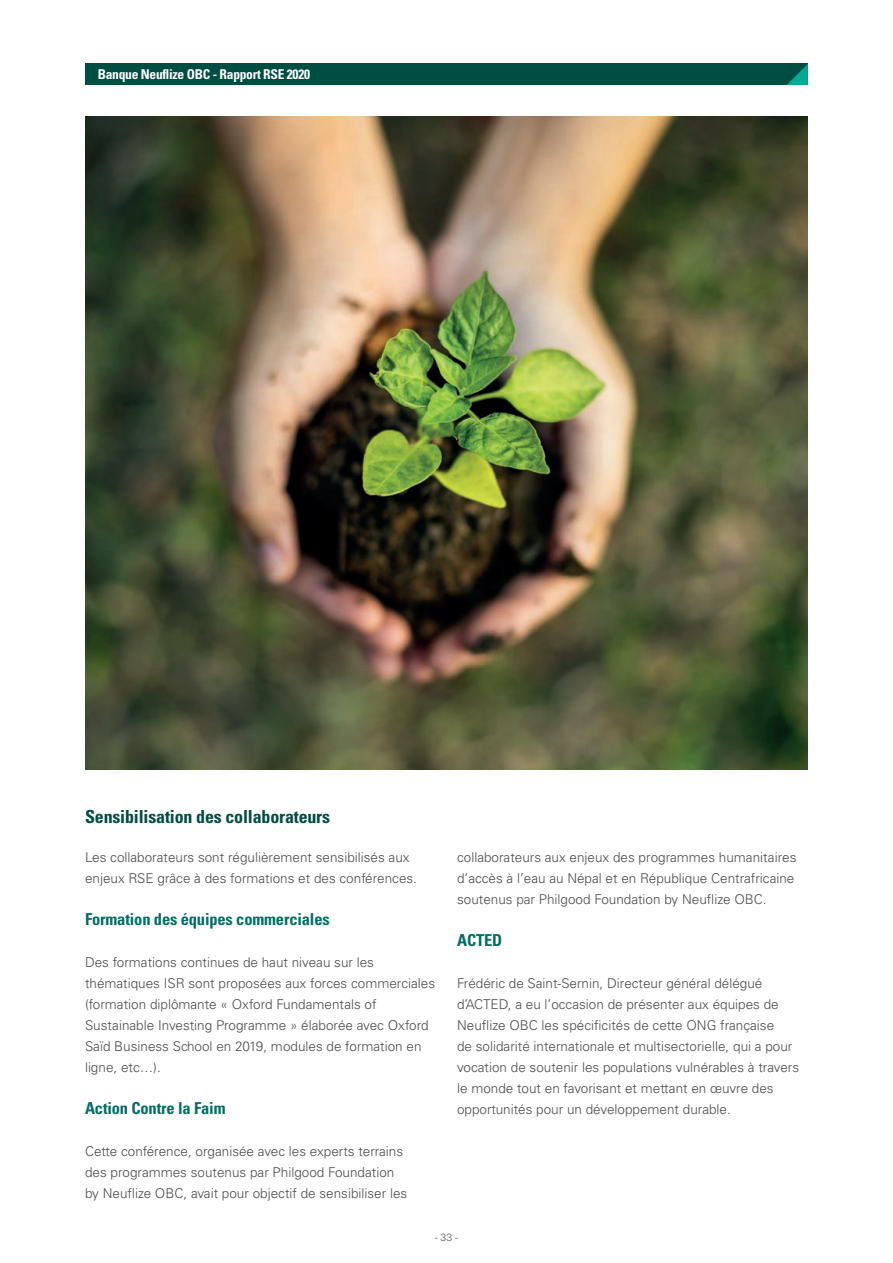
<style>
.page{position:relative;width:893px;height:1263px;background:#fff}
.page>*{position:absolute;margin:0;border:0;box-sizing:border-box;transform-origin:0 0}
.t1{font:700 condensed 18px "Univers LT Std";letter-spacing:-.01em;color:#004d41}
.t2{font:700 condensed 16.5px "Univers LT Std";letter-spacing:-.01em;color:#006f65}
.t3{font:300 13.5px/21px "Univers LT Std";color:#4b4c4d}
.t4{font:700 condensed 13.5px "Univers LT Std";letter-spacing:-.02em;color:#fff}
.t5{font:300 10.5px "Univers LT Std";color:#57585a}
</style>
<div class="page">
<div style="left:85px;top:64px;width:723px;height:21px;background:#004d41"></div>
<svg style="left:787px;top:64px;width:21px;height:21px"></svg>
<img style="left:85px;top:117px;width:723px;height:653px">
<p class="t4" style="left:98px;top:66px;width:214px">Banque Neuflize OBC - Rapport RSE 2020</p>
<h1 class="t1" style="left:85px;top:805px;width:247px">Sensibilisation des collaborateurs</h1>
<p class="t3" style="left:85px;top:846px;width:334px">Les collaborateurs sont régulièrement sensibilisés aux enjeux RSE grâce à des formations et des conférences.</p>
<p class="t2" style="left:85px;top:909px;width:246px">Formation des équipes commerciales</p>
<p class="t3" style="left:85px;top:951px;width:352px">Des formations continues de haut niveau sur les thématiques ISR sont proposées aux forces commerciales (formation diplômante « Oxford Fundamentals of Sustainable Investing Programme » élaborée avec Oxford Saïd Business School en 2019, modules de formation en ligne, etc…).</p>
<p class="t2" style="left:85px;top:1098px;width:142px">Action Contre la Faim</p>
<p class="t3" style="left:85px;top:1140px;width:324px">Cette conférence, organisée avec les experts terrains des programmes soutenus par Philgood Foundation by Neuflize OBC, avait pour objectif de sensibiliser les</p>
<p class="t3" style="left:457px;top:847px;width:341px">collaborateurs aux enjeux des programmes humanitaires d’accès à l’eau au Népal et en République Centrafricaine soutenus par Philgood Foundation by Neuflize OBC.</p>
<p class="t2" style="left:457px;top:930px;width:47px">ACTED</p>
<p class="t3" style="left:457px;top:972px;width:344px">Frédéric de Saint-Sernin, Directeur général délégué d’ACTED, a eu l’occasion de présenter aux équipes de Neuflize OBC les spécificités de cette ONG française<br>de solidarité internationale et multisectorielle, qui a pour vocation de soutenir les populations vulnérables à travers le monde tout en favorisant et mettant en œuvre des opportunités pour un développement durable.</p>
<p class="t5" style="left:435px;top:1231px;width:25px">- 33 -</p>
</div>
